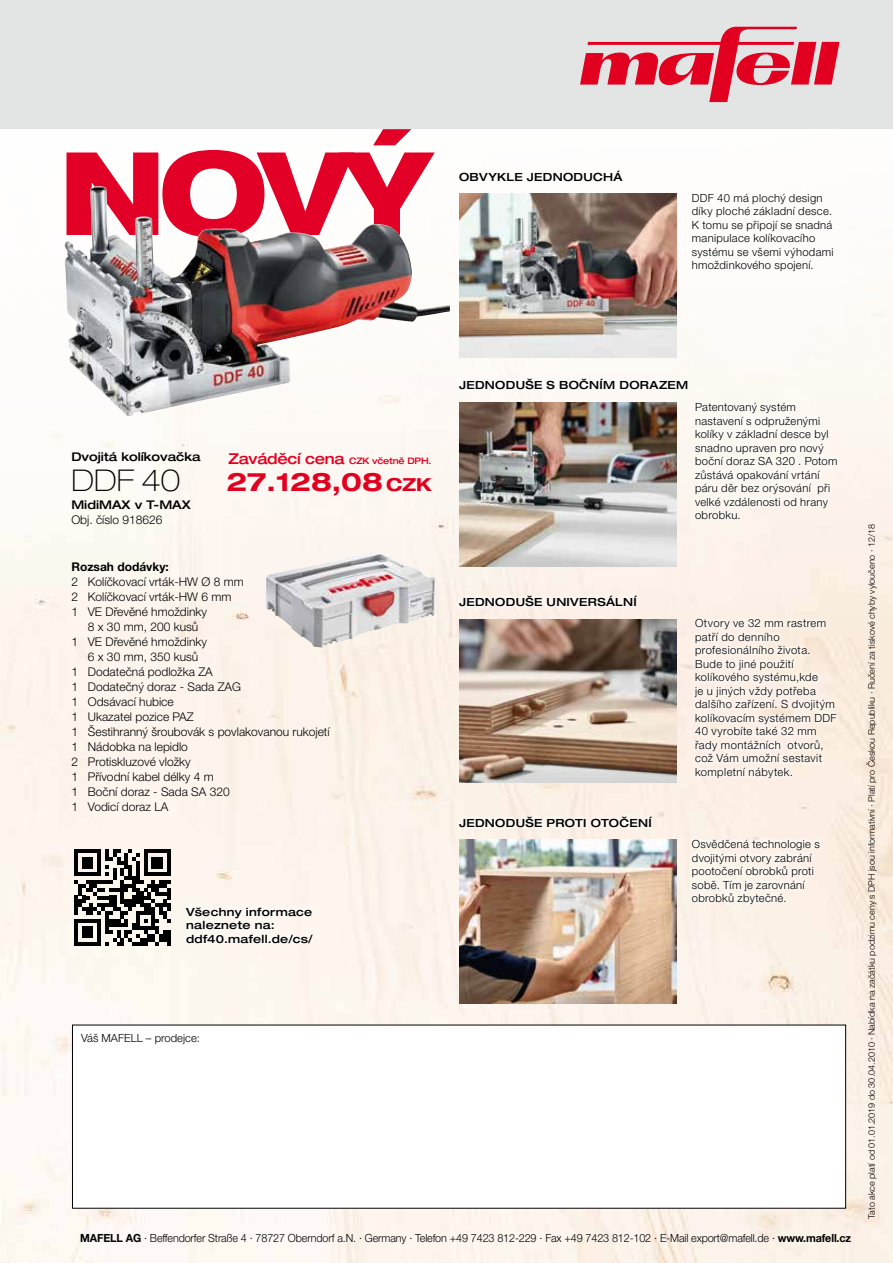
<style>
.page{position:relative;width:893px;height:1263px;background:#fff}
.page>*{position:absolute;margin:0;border:0;box-sizing:border-box;transform-origin:0 0}
.t1{font:800 expanded 115.5px "Helvetica Neue";color:#e20026;scale:.95 1}
.t2{font:100 expanded 30px "Helvetica Neue LT Pro";color:#000}
.t3{font:700 expanded 25.5px "Helvetica Neue LT Pro";color:#e20020}
.t4{font:300 12px "Helvetica Neue LT Pro";color:#000}
.t5{font:500 expanded 12px "Helvetica Neue LT Pro";color:#000}
.t6{font:700 12px "Helvetica Neue LT Pro";color:#000}
.t7{font:300 11.25px/13.5px "Helvetica Neue LT Pro";letter-spacing:.025em;color:#000}
.t8{font:300 11.25px "Helvetica Neue LT Pro";letter-spacing:-.015em;color:#000;scale:.96 1}
.t9{font:500 expanded 11.25px/13.5px "Helvetica Neue LT Pro";letter-spacing:.03em;color:#000}
.t10{font:300 11.25px "Helvetica Neue LT Pro";color:#000}
.t11{font:300 9px "Helvetica Neue LT Pro";color:#000}
.t12{font:500 expanded 9px "Helvetica Neue LT Pro";letter-spacing:-.02em;color:#e20020;scale:.96 1}
.s1{font-size:15px}
.s2{font-size:18px}
.s3{font-weight:700}
</style>
<div class="page">
<img style="left:0;top:312px;width:893px;height:951px">
<div style="left:0;top:0;width:893px;height:129px;background:#e3e4e4"></div>
<img style="left:266px;top:552px;width:169px;height:96px">
<svg style="left:580px;top:27px;width:259px;height:75px"></svg>
<img style="left:459px;top:840px;width:217px;height:163px">
<img style="left:459px;top:619px;width:217px;height:164px">
<img style="left:459px;top:403px;width:217px;height:163px">
<img style="left:459px;top:193px;width:218px;height:164px">
<div style="left:72px;top:1025px;width:774px;height:183px;background:#fff"></div>
<div style="left:455px;top:812px;width:201px;height:19px;background:#fcf5ee"></div>
<div style="left:455px;top:591px;width:186px;height:19px;background:#fdf4ef"></div>
<div style="left:687px;top:835px;width:137px;height:73px;background:#fdf4ed"></div>
<svg style="left:690px;top:615px;width:151px;height:167px;fill:#fcf1e9"></svg>
<div style="left:691px;top:398px;width:150px;height:125px;background:#fcf8f3"></div>
<div style="left:455px;top:374px;width:237px;height:19px;background:#fdfaf8"></div>
<svg style="left:74px;top:849px;width:97px;height:97px;background:#716f6b"></svg>
<img style="left:64px;top:186px;width:386px;height:231px">
<div style="left:182px;top:902px;width:135px;height:45px;background:#fef8f2"></div>
<h1 class="t1" style="left:59px;top:120px;width:394px">NOVÝ</h1>
<p class="t9" style="left:459px;top:170px;width:165px">OBVYKLE JEDNODUCHÁ</p>
<p class="t7" style="left:692px;top:191px;width:143px">DDF 40 má plochý design díky ploché základní desce.<br>K tomu se připojí se snadná manipulace kolíkovacího systému se všemi výhodami hmoždinkového spojení.</p>
<p class="t5" style="left:71px;top:449px;width:131px">Dvojitá kolíkovačka</p>
<h2 class="t2" style="left:71px;top:462px;width:110px">DDF 40</h2>
<p class="t5" style="left:71px;top:497px;width:121px">MidiMAX v T-MAX</p>
<p class="t4" style="left:71px;top:512px;width:93px">Obj. číslo 918626</p>
<p class="t6" style="left:71px;top:559px;width:99px">Rozsah dodávky:</p>
<p class="t4" style="left:71px;top:575px;width:174px">2 Kolíčkovací vrták-HW Ø 8 mm</p>
<p class="t4" style="left:71px;top:590px;width:162px">2 Kolíčkovací vrták-HW 6 mm</p>
<p class="t4" style="left:71px;top:605px;width:137px">1 VE Dřevěné hmoždinky</p>
<p class="t4" style="left:88px;top:620px;width:112px">8 x 30 mm, 200 kusů</p>
<p class="t4" style="left:71px;top:635px;width:137px">1 VE Dřevěné hmoždinky</p>
<p class="t4" style="left:88px;top:650px;width:112px">6 x 30 mm, 350 kusů</p>
<p class="t4" style="left:71px;top:665px;width:143px">1 Dodatečná podložka ZA</p>
<p class="t4" style="left:71px;top:680px;width:171px">1 Dodatečný doraz - Sada ZAG</p>
<p class="t4" style="left:71px;top:695px;width:104px">1 Odsávací hubice</p>
<p class="t4" style="left:71px;top:710px;width:124px">1 Ukazatel pozice PAZ</p>
<p class="t4" style="left:71px;top:725px;width:260px">1 Šestihranný šroubovák s povlakovanou rukojetí</p>
<p class="t4" style="left:71px;top:740px;width:118px">1 Nádobka na lepidlo</p>
<p class="t4" style="left:71px;top:755px;width:121px">2 Protiskluzové vložky</p>
<p class="t4" style="left:71px;top:770px;width:144px">1 Přívodní kabel délky 4 m</p>
<p class="t4" style="left:71px;top:785px;width:160px">1 Boční doraz - Sada SA 320</p>
<p class="t4" style="left:71px;top:800px;width:98px">1 Vodicí doraz LA</p>
<p class="t12" style="left:229px;top:455px;width:213px"><span class="s1">Zaváděcí cena</span> CZK včetně DPH.</p>
<h3 class="t3" style="left:226px;top:465px;width:207px">27.128,08 <span class="s2">CZK</span></h3>
<p class="t9" style="left:186px;top:904px;width:128px">Všechny informace naleznete na: ddf40.mafell.de/cs/</p>
<p class="t9" style="left:459px;top:378px;width:231px">JEDNODUŠE S BOČNÍM DORAZEM</p>
<p class="t9" style="left:459px;top:595px;width:179px">JEDNODUŠE UNIVERSÁLNÍ</p>
<p class="t9" style="left:459px;top:816px;width:194px">JEDNODUŠE PROTI OTOČENÍ</p>
<p class="t7" style="left:695px;top:400px;width:144px">Patentovaný systém nastavení s odpruženými kolíky v základní desce byl snadno upraven pro nový boční doraz SA 320 . Potom zůstává opakování vrtání páru děr bez orýsování při velké vzdálenosti od hrany obrobku.</p>
<p class="t7" style="left:695px;top:616px;width:143px">Otvory ve 32 mm rastrem patří do denního profesionálního života.<br>Bude to jiné použití kolíkového systému,kde<br>je u jiných vždy potřeba dalšího zařízení. S dvojitým kolíkovacím systémem DDF<br>40 vyrobíte také 32 mm řady montážních otvorů, což Vám umožní sestavit kompletní nábytek.</p>
<p class="t7" style="left:692px;top:837px;width:129px">Osvědčená technologie s dvojitými otvory zabrání pootočení obrobků proti sobě. Tím je zarovnání obrobků zbytečné.</p>
<p class="t10" style="left:81px;top:1031px;width:120px">Váš MAFELL – prodejce:</p>
<p class="t8" style="left:80px;top:1231px;width:805px"><span class="s3">MAFELL AG</span> · Beffendorfer Straße 4 · 78727 Oberndorf a.N. · Germany · Telefon +49 7423 812-229 · Fax +49 7423 812-102 · E-Mail export@mafell.de · <span class="s3">www.mafell.cz</span></p>
<p class="t11" style="left:866px;top:1218px;width:696px;rotate:-90deg">Tato akce platí od 01.01.2019 do 30.04.2010 · Nabídka na začátku podzimu ceny s DPH jsou informativní · Platí pro Českou Republiku · Ručení za tiskové chyby vyloučeno · 12/18</p>
</div>
